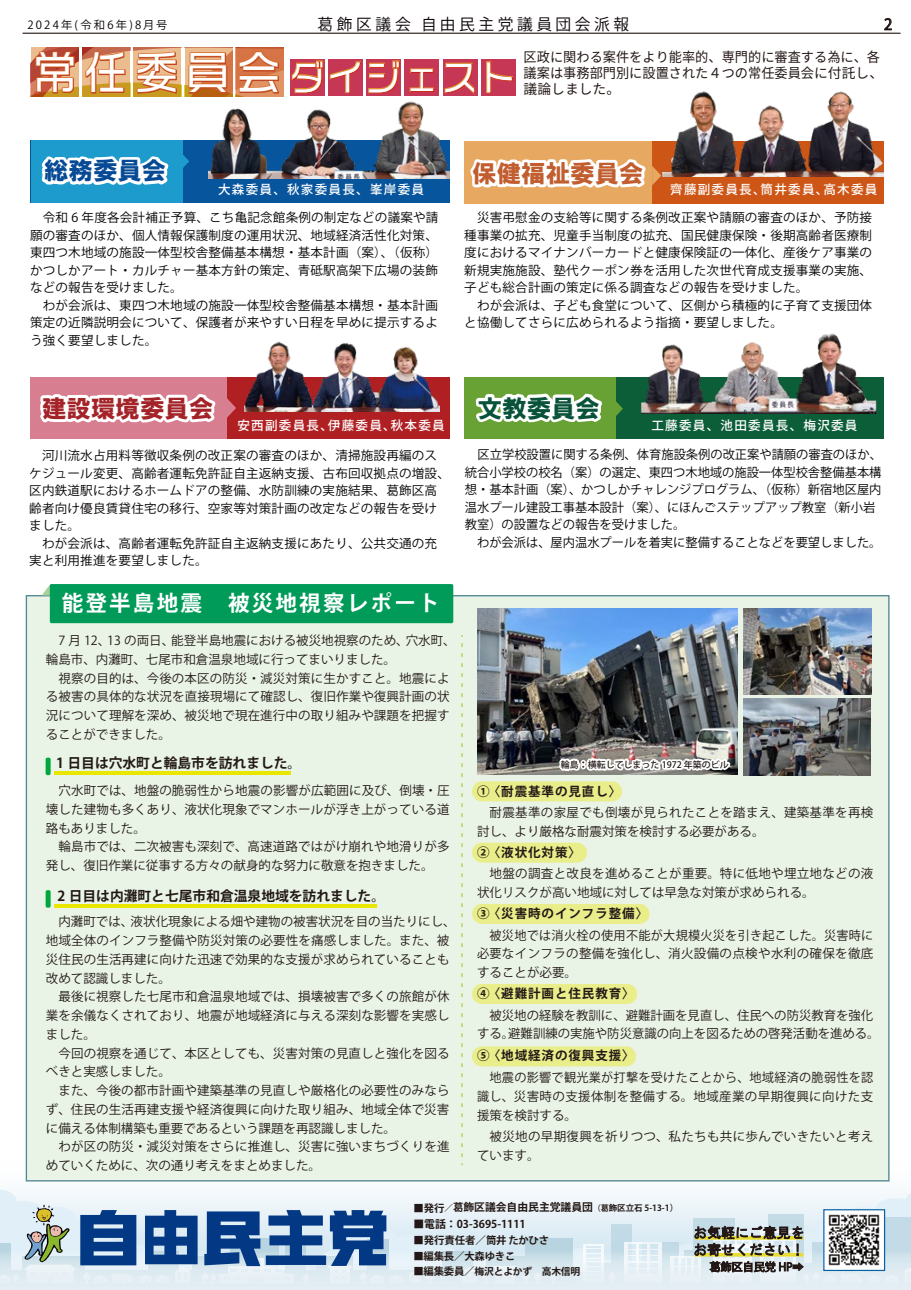
<style>
.page{position:relative;width:911px;height:1290px;background:#fff}
.page>*{position:absolute;margin:0;border:0;box-sizing:border-box;transform-origin:0 0}
.t1{font:44.25px "VDL Logo Jr Regular";letter-spacing:.215em;color:#fff;scale:.95 1}
.t2{font:24.38px "HGS Soei Kakugothic UB";color:#c15d2f}
.t3{font:24.38px "HGS Soei Kakugothic UB";color:#a32328}
.t4{font:24.38px "HGS Soei Kakugothic UB";color:#064a96}
.t5{font:24.38px "HGS Soei Kakugothic UB";color:#075238}
.t6{font:700 21.62px "Koz Go Pr 6 N";letter-spacing:.1em;color:#fff}
.t7{font:15.75px "Koz Go Pr 6 N";letter-spacing:.23em;color:#090204}
.t8{font:15px "Koz Go Pr 6 N";color:#080103}
.t9{font:13.88px/17px "HGS Gothic M";color:#231815}
.t10{font:13.75px/16.2px "Source Han Sans JP";color:#231815;scale:.96 1}
.t11{font:700 13.75px "Koz Go Pr 6 N";color:#221815}
.t12{font:13.75px "Source Han Sans JP";color:#231815}
.t13{font:12.5px/18.8px "Koz Go Pr 6 N";letter-spacing:.01em;color:#221815}
.t14{font:12.5px/17.5px "Koz Go Pr 6 N";letter-spacing:.015em;color:#040000}
.t15{font:500 12.5px "Koz Go Pr 6 N";letter-spacing:.1em;color:#fff}
.t16{font:700 12.5px "Koz Go Pr 6 N";letter-spacing:.075em;color:#221815}
.t17{font:11.25px "Koz Go Pr 6 N";letter-spacing:.2em;color:#070002}
.t18{font:700 10.75px "Koz Go Pr 6 N";color:#231815}
.t19{font:700 10.38px "Koz Go Pr 6 N";letter-spacing:-.02em;color:#231815}
.t20{font:700 9.75px "Koz Go Pr 6 N";letter-spacing:-.02em;color:#231815}
.t21{font:500 9px "Koz Go Pr 6 N";color:#221815}
.t22{font:700 8.5px "Koz Go Pr 6 N";color:#231815}
.s1{font-family:"VDL Logo G Regular";font-size:35.62px}
.s2{font-family:"VDL Logo G Regular";font-size:33.88px}
.s3{font-size:10.38px}
.s4{font-size:10.75px}
.s5{font-size:7.75px}
.s6{font-size:8.12px}
</style>
<div class="page">
<div style="left:31px;top:141px;width:419px;height:62px;background:#07559d"></div>
<div style="left:31px;top:141px;width:151px;height:62px;background:#1d9bcc"></div>
<svg style="left:36px;top:140px;width:153px;height:63px"></svg>
<img style="left:208px;top:101px;width:241px;height:78px">
<div style="left:464px;top:141px;width:419px;height:62px;background:#cd5617"></div>
<div style="left:464px;top:141px;width:188px;height:62px;background:#e7a862"></div>
<svg style="left:470px;top:159px;width:191px;height:29px;background:#f9ecdf"></svg>
<img style="left:659px;top:91px;width:224px;height:85px">
<div style="left:30px;top:377px;width:420px;height:62px;background:#b02023"></div>
<div style="left:30px;top:377px;width:197px;height:62px;background:#d77e90"></div>
<svg style="left:40px;top:394px;width:196px;height:29px"></svg>
<img style="left:244px;top:341px;width:195px;height:70px">
<div style="left:290px;top:59px;width:34px;height:37px;background:#c63756"></div>
<div style="left:328px;top:59px;width:35px;height:37px;background:#c63756"></div>
<div style="left:366px;top:59px;width:35px;height:37px;background:#c63756"></div>
<div style="left:404px;top:59px;width:35px;height:37px;background:#c63756"></div>
<div style="left:442px;top:59px;width:35px;height:37px;background:#c63756"></div>
<div style="left:481px;top:59px;width:35px;height:37px;background:#c63756"></div>
<svg style="left:31px;top:47px;width:253px;height:49px;background:#d47f4c"></svg>
<svg style="left:291px;top:60px;width:109px;height:34px"></svg>
<svg style="left:409px;top:68px;width:25px;height:24px"></svg>
<svg style="left:444px;top:62px;width:32px;height:33px"></svg>
<svg style="left:486px;top:61px;width:27px;height:33px"></svg>
<hr style="left:23px;top:33px;width:877px;height:1px;background:#231815">
<svg style="left:884px;top:18px;width:8px;height:13px"></svg>
<svg style="left:0;top:1158px;width:911px;height:132px"></svg>
<div style="left:26px;top:595px;width:863px;height:586px;background:#e9f4e7;border:1px solid #538995"></div>
<svg style="left:42px;top:584px;width:9px;height:11px"></svg>
<div style="left:50px;top:584px;width:403px;height:39px;background:#009a59;border-radius:2px"></div>
<svg style="left:0;top:1205px;width:433px;height:78px;background:#91abc8"></svg>
<svg style="left:674px;top:1226px;width:224px;height:57px;background:#bcc4c0"></svg>
<img style="left:825px;top:1211px;width:58px;height:58px">
<div style="left:823px;top:1209px;width:62px;height:62px;border:1px solid #0760a6"></div>
<img style="left:743px;top:609px;width:128px;height:85px">
<img style="left:743px;top:698px;width:128px;height:77px">
<img style="left:477px;top:608px;width:260px;height:167px">
<div style="left:464px;top:377px;width:419px;height:62px;background:#0c5e39"></div>
<div style="left:464px;top:377px;width:152px;height:62px;background:#68a134"></div>
<svg style="left:475px;top:393px;width:143px;height:30px"></svg>
<img style="left:597px;top:333px;width:287px;height:81px">
<div style="left:472px;top:781px;width:150px;height:20px;background:#e9ed8a;border-radius:10px"></div>
<div style="left:472px;top:842px;width:115px;height:20px;background:#e9ed8a;border-radius:10px"></div>
<div style="left:472px;top:904px;width:177px;height:20px;background:#e9ed8a;border-radius:10px"></div>
<div style="left:472px;top:984px;width:165px;height:20px;background:#e9ed8a;border-radius:10px"></div>
<div style="left:472px;top:1046px;width:164px;height:20px;background:#e9ed8a;border-radius:10px"></div>
<hr style="left:54px;top:771px;width:237px;height:4px;background:#e9e600">
<div style="left:46px;top:757px;width:5px;height:18px;background:#00a83b;border-radius:2px"></div>
<hr style="left:54px;top:904px;width:323px;height:3px;background:#fff100">
<div style="left:46px;top:890px;width:5px;height:17px;background:#00a83b;border-radius:2px"></div>
<svg style="left:461px;top:643px;width:1px;height:522px"></svg>
<img style="left:557px;top:673px;width:176px;height:102px">
<p class="t17" style="left:27px;top:18px;width:142px">2024年(令和6年)8月号</p>
<p class="t7" style="left:317px;top:15px;width:313px">葛飾区議会 自由民主党議員団会派報</p>
<p class="t8" style="left:884px;top:16px;width:10px">2</p>
<h1 class="t1" style="left:34px;top:43px;width:508px">常任委員会<span class="s1">ダイジ</span><span class="s2">ェ</span><span class="s1">スト</span></h1>
<p class="t10" style="left:523px;top:49px;width:376px">区政に関わる案件をより能率的、専門的に審査する為に、各議案は事務部門別に設置された４つの常任委員会に付託し、</p>
<p class="t12" style="left:523px;top:81px;width:98px">議論しました。</p>
<h2 class="t4" style="left:44px;top:158px;width:124px">総務委員会</h2>
<h2 class="t2" style="left:472px;top:161px;width:173px">保健福祉委員会</h2>
<p class="t15" style="left:218px;top:182px;width:207px">大森委員、秋家委員長、峯岸委員</p>
<p class="t15" style="left:670px;top:182px;width:209px">齊藤副委員長､筒井委員､高木委員</p>
<p class="t14" style="left:30px;top:209px;width:410px">　令和 6 年度各会計補正予算、こち亀記念館条例の制定などの議案や請願の審査のほか、個人情報保護制度の運用状況、地域経済活性化対策、東四つ木地域の施設一体型校舎整備基本構想・基本計画（案）、（仮称）かつしかアート・カルチャー基本方針の策定、青砥駅高架下広場の装飾などの報告を受けました。<br>　わが会派は、東四つ木地域の施設一体型校舎整備基本構想・基本計画策定の近隣説明会について、保護者が来やすい日程を早めに提示するよう強く要望しました。</p>
<p class="t14" style="left:464px;top:209px;width:409px">　災害弔慰金の支給等に関する条例改正案や請願の審査のほか、予防接種事業の拡充、児童手当制度の拡充、国民健康保険・後期高齢者医療制度におけるマイナンバーカードと健康保険証の一体化、産後ケア事業の新規実施施設、塾代クーポン券を活用した次世代育成支援事業の実施、子ども総合計画の策定に係る調査などの報告を受けました。<br>　わが会派は、子ども食堂について、区側から積極的に子育て支援団体と協働してさらに広められるよう指摘・要望しました。</p>
<h2 class="t3" style="left:42px;top:396px;width:173px">建設環境委員会</h2>
<p class="t15" style="left:237px;top:418px;width:209px">安西副委員長､伊藤委員､秋本委員</p>
<h2 class="t5" style="left:478px;top:396px;width:124px">文教委員会</h2>
<p class="t15" style="left:651px;top:418px;width:207px">工藤委員、池田委員長、梅沢委員</p>
<p class="t14" style="left:29px;top:447px;width:422px">　河川流水占用料等徴収条例の改正案の審査のほか、清掃施設再編のスケジュール変更、高齢者運転免許証自主返納支援、古布回収拠点の増設、区内鉄道駅におけるホームドアの整備、水防訓練の実施結果、葛飾区高齢者向け優良賃貸住宅の移行、空家等対策計画の改定などの報告を受けました。<br>　わが会派は、高齢者運転免許証自主返納支援にあたり、公共交通の充実と利用推進を要望しました。</p>
<p class="t14" style="left:465px;top:446px;width:419px;text-indent:13px">区立学校設置に関する条例、体育施設条例の改正案や請願の審査のほか、統合小学校の校名（案）の選定、東四つ木地域の施設一体型校舎整備基本構想・基本計画（案）、かつしかチャレンジプログラム、（仮称）新宿地区屋内温水プール建設工事基本設計（案）、にほんごステップアップ教室（新小岩教室）の設置などの報告を受けました。<br>　わが会派は、屋内温水プールを着実に整備することなどを要望しました。</p>
<h3 class="t6" style="left:62px;top:591px;width:379px">能登半島地震　被災地視察レポート</h3>
<p class="t13" style="left:46px;top:631px;width:411px">　7 月 12、13 の両日、能登半島地震における被災地視察のため、穴水町、輪島市、内灘町、七尾市和倉温泉地域に行ってまいりました。<br>　視察の目的は、今後の本区の防災・減災対策に生かすこと。地震による被害の具体的な状況を直接現場にて確認し、復旧作業や復興計画の状況について理解を深め、被災地で現在進行中の取り組みや課題を把握することができました。</p>
<p class="t11" style="left:42px;top:755px;width:260px">　1 日目は穴水町と輪島市を訪れました。</p>
<p class="t13" style="left:46px;top:781px;width:405px">　穴水町では、地盤の脆弱性から地震の影響が広範囲に及び、倒壊・圧壊した建物も多くあり、液状化現象でマンホールが浮き上がっている道路もありました。<br>　輪島市では、二次被害も深刻で、高速道路ではがけ崩れや地滑りが多発し、復旧作業に従事する方々の献身的な努力に敬意を抱きました。</p>
<p class="t11" style="left:57px;top:888px;width:329px">2 日目は内灘町と七尾市和倉温泉地域を訪れました。</p>
<p class="t13" style="left:46px;top:913px;width:411px">　内灘町では、液状化現象による畑や建物の被害状況を目の当たりにし、地域全体のインフラ整備や防災対策の必要性を痛感しました。また、被災住民の生活再建に向けた迅速で効果的な支援が求められていることも改めて認識しました。<br>　最後に視察した七尾市和倉温泉地域では、損壊被害で多くの旅館が休業を余儀なくされており、地震が地域経済に与える深刻な影響を実感しました。<br>　今回の視察を通じて、本区としても、災害対策の見直しと強化を図るべきと実感しました。<br>　また、今後の都市計画や建築基準の見直しや厳格化の必要性のみならず、住民の生活再建支援や経済復興に向けた取り組み、地域全体で災害に備える体制構築も重要であるという課題を再認識しました。<br>　わが区の防災・減災対策をさらに推進し、災害に強いまちづくりを進めていくために、次の通り考えをまとめました。</p>
<p class="t21" style="left:561px;top:759px;width:169px">輪島：横転してしまった 1972 年築のビル</p>
<p class="t16" style="left:477px;top:784px;width:146px">① 〈耐震基準の見直し〉</p>
<p class="t13" style="left:477px;top:803px;width:398px">　耐震基準の家屋でも倒壊が見られたことを踏まえ、建築基準を再検討し、より厳格な耐震対策を検討する必要がある。</p>
<p class="t16" style="left:477px;top:845px;width:105px">② 〈液状化対策〉</p>
<p class="t13" style="left:477px;top:864px;width:398px">　地盤の調査と改良を進めることが重要。特に低地や埋立地などの液状化リスクが高い地域に対しては早急な対策が求められる。</p>
<p class="t16" style="left:477px;top:906px;width:173px">③ 〈災害時のインフラ整備〉</p>
<p class="t13" style="left:477px;top:926px;width:398px;text-align:justify;text-indent:13px">被災地では消火栓の使用不能が大規模火災を引き起こした。災害時に必要なインフラの整備を強化し、消火設備の点検や水利の確保を徹底することが必要。</p>
<p class="t16" style="left:477px;top:986px;width:159px">④ 〈避難計画と住民教育〉</p>
<p class="t13" style="left:477px;top:1006px;width:404px;text-align:center">被災地の経験を教訓に、避難計画を見直し、住民への防災教育を強化<br>する。避難訓練の実施や防災意識の向上を図るための啓発活動を進める。</p>
<p class="t16" style="left:477px;top:1048px;width:159px">⑤ 〈地域経済の復興支援〉</p>
<p class="t13" style="left:477px;top:1068px;width:398px;text-align:justify;text-indent:13px">地震の影響で観光業が打撃を受けたことから、地域経済の脆弱性を認識し、災害時の支援体制を整備する。地域産業の早期復興に向けた支援策を検討する。</p>
<p class="t13" style="left:477px;top:1127px;width:398px">　被災地の早期復興を祈りつつ、私たちも共に歩んでいきたいと考えています。</p>
<p class="t22" style="left:413px;top:1203px;width:266px"><span class="s3">■発行</span>／<span class="s3">葛</span><span class="s4">飾区議会自由民主党議員団</span><span class="s5">（</span><span class="s6">葛</span>飾区立石 5-13-1）</p>
<p class="t19" style="left:413px;top:1250px;width:103px">■編集長／大森ゆきこ</p>
<p class="t18" style="left:413px;top:1218px;width:114px">■電話：03-3695-1111</p>
<p class="t19" style="left:413px;top:1234px;width:137px">■発行責任者／筒井 たかひさ</p>
<p class="t20" style="left:413px;top:1265px;width:168px"><span class="s3">■編集委員／</span>梅沢とよかず　高木信明</p>
<p class="t9" style="left:693px;top:1224px;width:113px">お気軽にご意見をお寄せください！</p>
</div>
